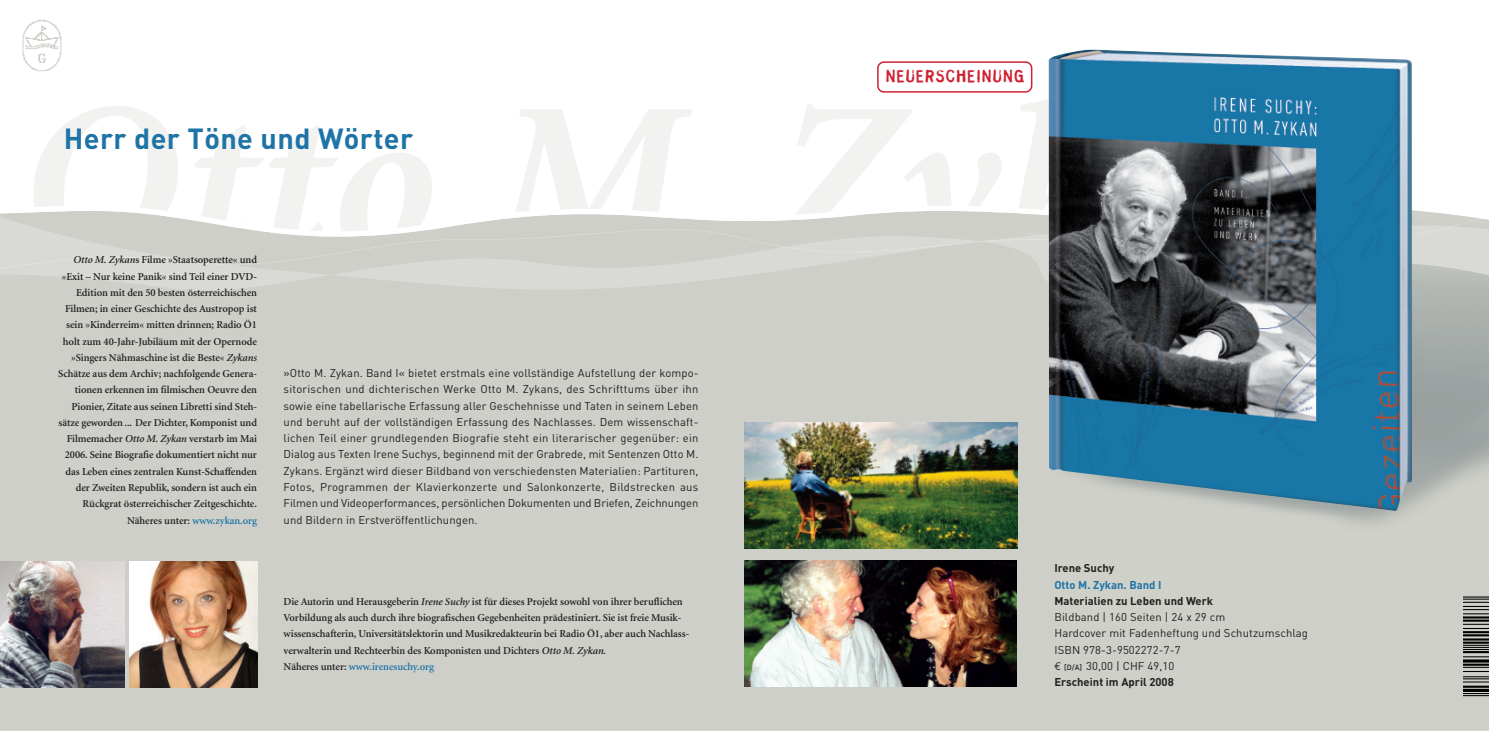
<style>
.page{position:relative;width:1489px;height:745px;background:#fff}
.page>*{position:absolute;margin:0;border:0;box-sizing:border-box;transform-origin:0 0}
.t1{font:700 28.75px "DIN";letter-spacing:.015em;color:#1e74a6}
.t2{font:16.5px "Stamp Gothic";letter-spacing:.005em;color:#cf2233}
.t3{font:11.25px/16.2px "DIN";letter-spacing:.01em;color:#231f20}
.t4{font:700 11.25px "DIN";color:#231f20}
.t5{font:700 11.25px "DIN";color:#1e74a6}
.t6{font:600 10.62px/16.2px "Minion LT";letter-spacing:-.005em;color:#231f20;text-align:right}
.s1{font-style:italic}
.s2{color:#1e74a6}
.s3{font-family:"Euro Mono"}
.s4{font-weight:500;font-size:7.5px}
.s5{font-weight:700}
</style>
<div class="page">
<div style="left:0;top:313px;width:1488px;height:418px;background:#cdcfc8"></div>
<img style="left:1004px;top:313px;width:484px;height:319px">
<svg style="left:0;top:179px;width:1488px;height:134px;fill:#cdcfc8"></svg>
<svg style="left:0;top:194px;width:1488px;height:96px"></svg>
<svg style="left:222px;top:215px;width:761px;height:11px"></svg>
<svg style="left:1479px;top:215px;width:9px;height:3px"></svg>
<img style="left:1452px;top:218px;width:29px;height:8px">
<svg style="left:0;top:226px;width:1454px;height:49px;background:#d2d4ce"></svg>
<img style="left:22px;top:19px;width:40px;height:52px">
<svg style="left:1463px;top:692px;width:25px;height:3px"></svg>
<hr style="left:1463px;top:688px;width:25px;height:3px;background:#000">
<hr style="left:1463px;top:685px;width:25px;height:2px;background:#000">
<svg style="left:1463px;top:666px;width:25px;height:16px"></svg>
<hr style="left:1463px;top:663px;width:25px;height:2px;background:#000">
<hr style="left:1463px;top:659px;width:25px;height:3px;background:#000">
<svg style="left:1463px;top:656px;width:25px;height:1px"></svg>
<hr style="left:1463px;top:650px;width:25px;height:2px;background:#000">
<svg style="left:1463px;top:644px;width:25px;height:5px"></svg>
<hr style="left:1463px;top:641px;width:25px;height:2px;background:#000">
<hr style="left:1463px;top:638px;width:25px;height:2px;background:#000">
<hr style="left:1463px;top:634px;width:25px;height:2px;background:#000">
<hr style="left:1463px;top:630px;width:25px;height:2px;background:#000">
<svg style="left:1463px;top:623px;width:25px;height:5px"></svg>
<hr style="left:1463px;top:619px;width:25px;height:2px;background:#000">
<hr style="left:1463px;top:616px;width:25px;height:2px;background:#000">
<svg style="left:1463px;top:596px;width:25px;height:18px"></svg>
<img style="left:744px;top:560px;width:272px;height:126px">
<img style="left:744px;top:422px;width:273px;height:126px">
<svg style="left:877px;top:61px;width:155px;height:32px"></svg>
<img style="left:1048px;top:49px;width:363px;height:462px">
<img style="left:129px;top:561px;width:128px;height:126px">
<img style="left:0;top:561px;width:124px;height:126px">
<h1 class="t1" style="left:64px;top:122px;width:351px">Herr der Töne und Wörter</h1>
<p class="t6" style="left:58px;top:252px;width:200px"><span class="s1">Otto M. Zykan</span>s Filme »Staatsoperette« und »Exit – Nur keine Panik« sind Teil einer DVD-Edition mit den 50 besten österreichischen Filmen; in einer Geschichte des Austropop ist sein »Kinderreim« mitten drinnen; Radio Ö1 holt zum 40-Jahr-Jubiläum mit der Opernode »Singers Nähmaschine ist die Beste« <span class="s1">Zykans </span>Schätze aus dem Archiv; nachfolgende Genera&shy;tionen erkennen im filmischen Oeuvre den Pionier, Zitate aus seinen Libretti sind Steh&shy;sätze geworden ... Der Dichter, Komponist und Filmemacher <span class="s1">Otto M. Zykan</span> verstarb im Mai 2006. Seine Biografie dokumentiert nicht nur das Leben eines zentralen Kunst-Schaffenden der Zweiten Republik, sondern ist auch ein Rückgrat österreichischer Zeitgeschichte.<br>Näheres unter: <span class="s2">www.zykan.org</span></p>
<p class="t3" style="left:283px;top:365px;width:416px;text-align:justify">»Otto M. Zykan. Band I« bietet erstmals eine vollständige Aufstellung der kompo&shy;sitorischen und dichterischen Werke Otto M. Zykans, des Schrifttums über ihn sowie eine tabellarische Erfassung aller Geschehnisse und Taten in seinem Leben und beruht auf der vollständigen Erfassung des Nachlasses. Dem wissenschaft&shy;lichen Teil einer grundlegenden Biografie steht ein literarischer gegenüber: ein Dialog aus Texten Irene Suchys, beginnend mit der Grabrede, mit Sentenzen Otto M.<br>Zykans. Ergänzt wird dieser Bildband von verschiedensten Materialien: Partituren, Fotos, Programmen der Klavierkonzerte und Salonkonzerte, Bildstrecken aus Filmen und Videoperformances, persönlichen Dokumenten und Briefen, Zeichnungen und Bildern in Erstveröffentlichungen.</p>
<p class="t6" style="left:283px;top:594px;width:407px;text-align:left">Die Autorin und Herausgeberin <span class="s1">Irene Suchy</span> ist für dieses Projekt sowohl von ihrer beruflichen Vorbildung als auch durch ihre biografischen Gegebenheiten prädestiniert. Sie ist freie Musik&shy;wissenschafterin, Universitätslektorin und Musikredakteurin bei Radio Ö1, aber auch Nachlass&shy;verwalterin und Rechteerbin des Komponisten und Dichters <span class="s1">Otto M. Zykan.<br></span>Näheres unter: <span class="s2">www.irenesuchy.org</span></p>
<h2 class="t2" style="left:885px;top:66px;width:141px">NEUERSCHEINUNG</h2>
<p class="t4" style="left:1054px;top:561px;width:61px">Irene Suchy</p>
<p class="t5" style="left:1054px;top:577px;width:109px">Otto M. Zykan. Band I</p>
<p class="t4" style="left:1054px;top:594px;width:160px">Materialien zu Leben und Werk</p>
<p class="t3" style="left:1054px;top:608px;width:255px">Bildband | 160 Seiten | 24 x 29 cm<br>Hardcover mit Fadenheftung und Schutzumschlag<br>ISBN 978-3-9502272-7-7<br><span class="s3">€</span> <span class="s4">[D/A]</span> 30,00 | CHF 49,10<br><span class="s5">Erscheint im April 2008</span></p>
</div>
